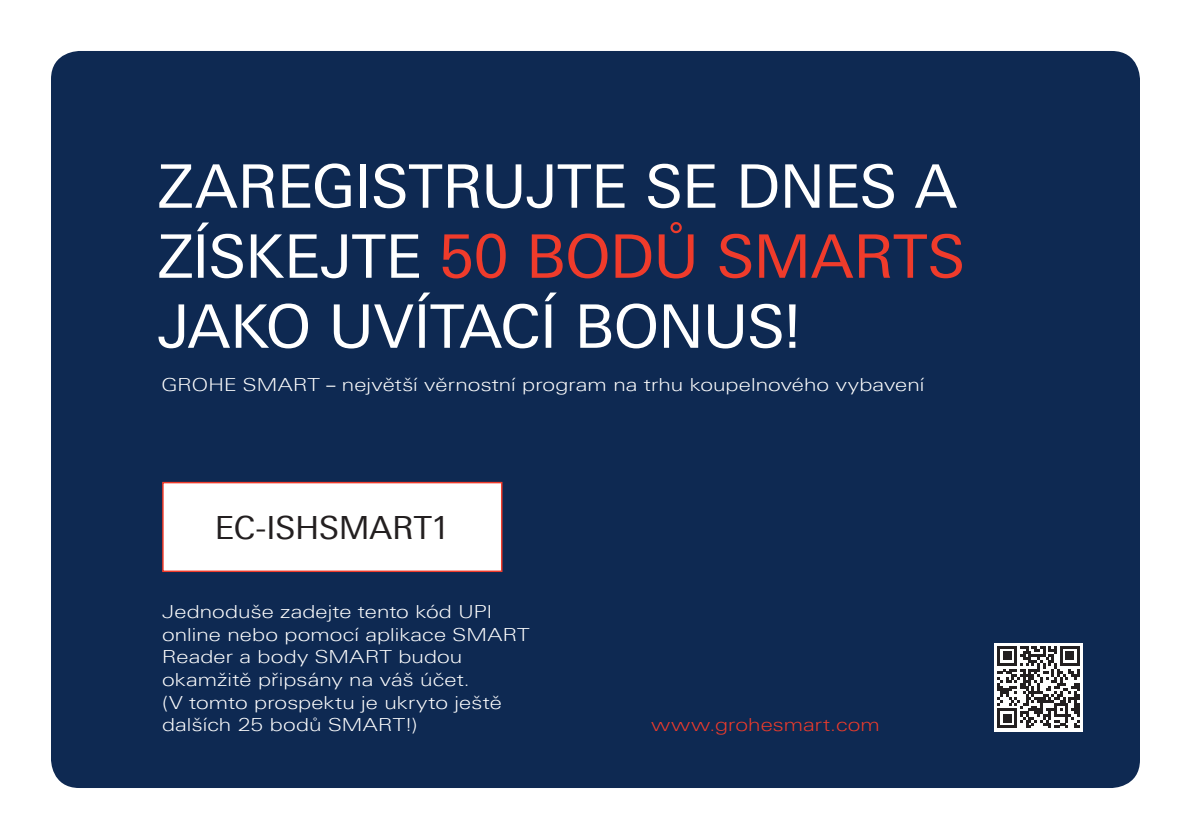
<style>
.page{position:relative;width:1191px;height:839px;background:#fff}
.page>*{position:absolute;margin:0;border:0;box-sizing:border-box;transform-origin:0 0}
.t1{font:60px/70px "Linotype Univers 430";letter-spacing:-.015em;color:#fff}
.t2{font:32px "Linotype Univers 430";letter-spacing:-.015em;color:#231f20}
.t3{font:300 18px/22.6px "Linotype Univers 340 Ex";letter-spacing:.01em;color:#fff}
.t4{font:300 18px "Linotype Univers 340 Ex";letter-spacing:.005em;color:#ef3b2b}
.s1{color:#ef3b2b}
</style>
<div class="page">
<div style="left:51px;top:51px;width:1088px;height:737px;background:#0e2952;border-radius:28px"></div>
<div style="left:994px;top:643px;width:88px;height:88px;background:#fff"></div>
<svg style="left:997px;top:646px;width:82px;height:82px"></svg>
<div style="left:163px;top:483px;width:339px;height:88px;background:#fff"></div>
<div style="left:162px;top:482px;width:340px;height:90px;border:2px solid #ef3b2b"></div>
<h1 class="t1" style="left:158px;top:151px;width:808px">ZAREGISTRUJTE SE DNES A<br>ZÍSKEJTE <span class="s1">50 BODŮ SMARTS<br></span>JAKO UVÍTACÍ BONUS!</h1>
<p class="t3" style="left:162px;top:373px;width:764px">GROHE SMART – největší věrnostní program na trhu koupelnového vybavení</p>
<h2 class="t2" style="left:215px;top:509px;width:237px">EC-ISHSMART1</h2>
<p class="t3" style="left:162px;top:600px;width:369px">Jednoduše zadejte tento kód UPI online nebo pomocí aplikace SMART<br>Reader a body SMART budou okamžitě připsány na váš účet.<br>(V tomto prospektu je ukryto ještě dalších 25 bodů SMART!)</p>
<p class="t4" style="left:651px;top:714px;width:230px">www.grohesmart.com</p>
</div>
